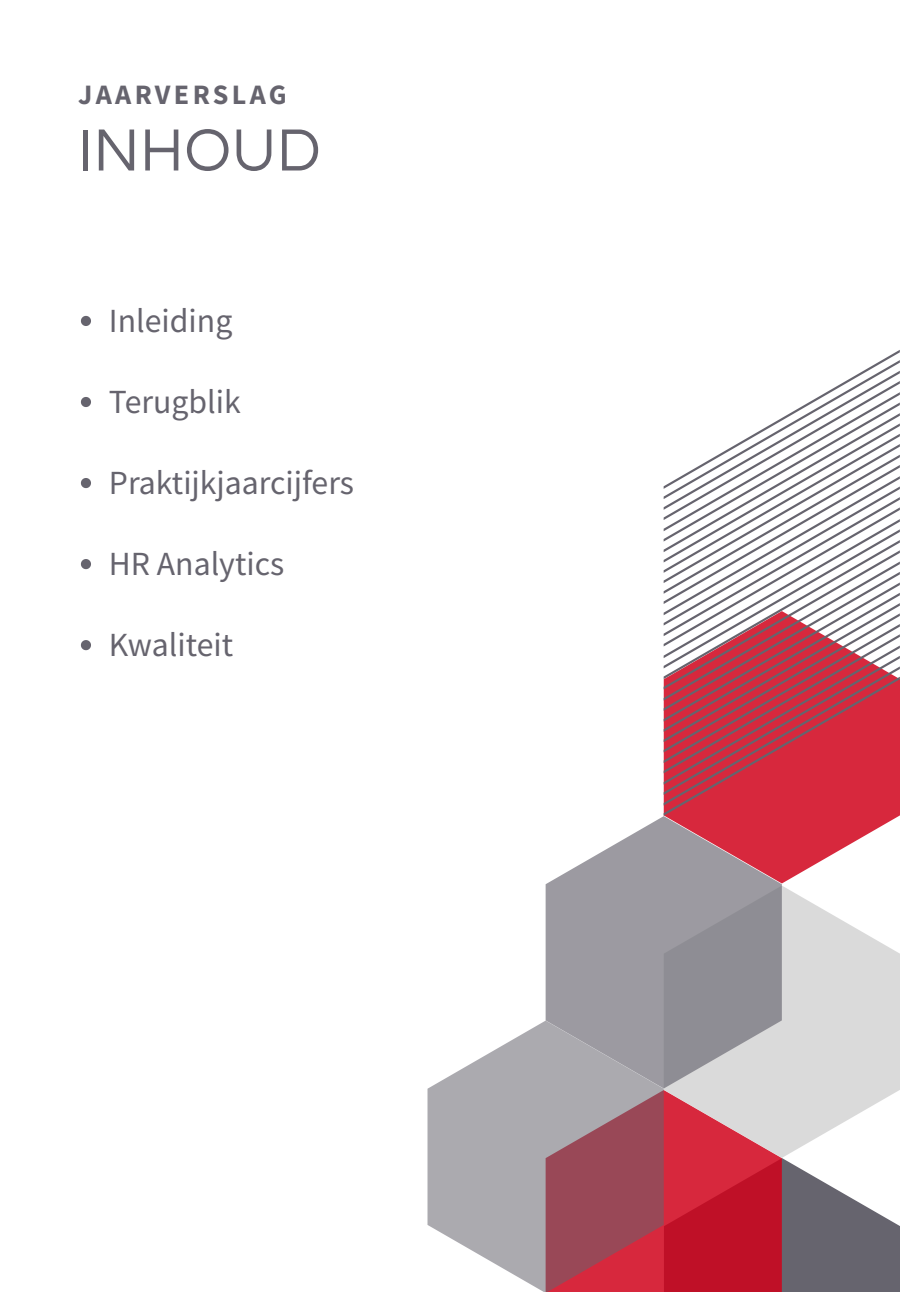
<style>
.page{position:relative;width:900px;height:1292px;background:#fff}
.page>*{position:absolute;margin:0;border:0;box-sizing:border-box;transform-origin:0 0}
.t1{font:61.8px "Questrial";letter-spacing:.02em;color:#66646e}
.t2{font:33.75px "Source Sans Pro";color:#66646e}
.t3{font:700 28.2px "Source Sans Pro";letter-spacing:.12em;color:#66646e}
</style>
<div class="page">
<svg style="left:81px;top:316px;width:10px;height:10px"></svg>
<svg style="left:81px;top:397px;width:10px;height:10px"></svg>
<svg style="left:81px;top:478px;width:10px;height:10px"></svg>
<svg style="left:81px;top:559px;width:10px;height:10px"></svg>
<svg style="left:81px;top:640px;width:10px;height:10px"></svg>
<svg style="left:782px;top:1157px;width:118px;height:134px"></svg>
<svg style="left:664px;top:815px;width:236px;height:68px;fill:#d7283d"></svg>
<svg style="left:664px;top:350px;width:236px;height:465px"></svg>
<svg style="left:664px;top:1157px;width:118px;height:134px;background:#c5162c"></svg>
<svg style="left:664px;top:886px;width:236px;height:271px;fill:#dadada"></svg>
<svg style="left:428px;top:1020px;width:236px;height:271px;background:#b49099"></svg>
<svg style="left:546px;top:816px;width:236px;height:272px;background:#a79ba2"></svg>
<p class="t3" style="left:78px;top:75px;width:210px">JAARVERSLAG</p>
<h1 class="t1" style="left:78px;top:107px;width:244px">INHOUD</h1>
<p class="t2" style="left:109px;top:299px;width:125px">Inleiding</p>
<p class="t2" style="left:109px;top:380px;width:133px">Terugblik</p>
<p class="t2" style="left:109px;top:461px;width:247px">Praktijkjaarcijfers</p>
<p class="t2" style="left:109px;top:542px;width:177px">HR Analytics</p>
<p class="t2" style="left:109px;top:623px;width:126px">Kwaliteit</p>
</div>
